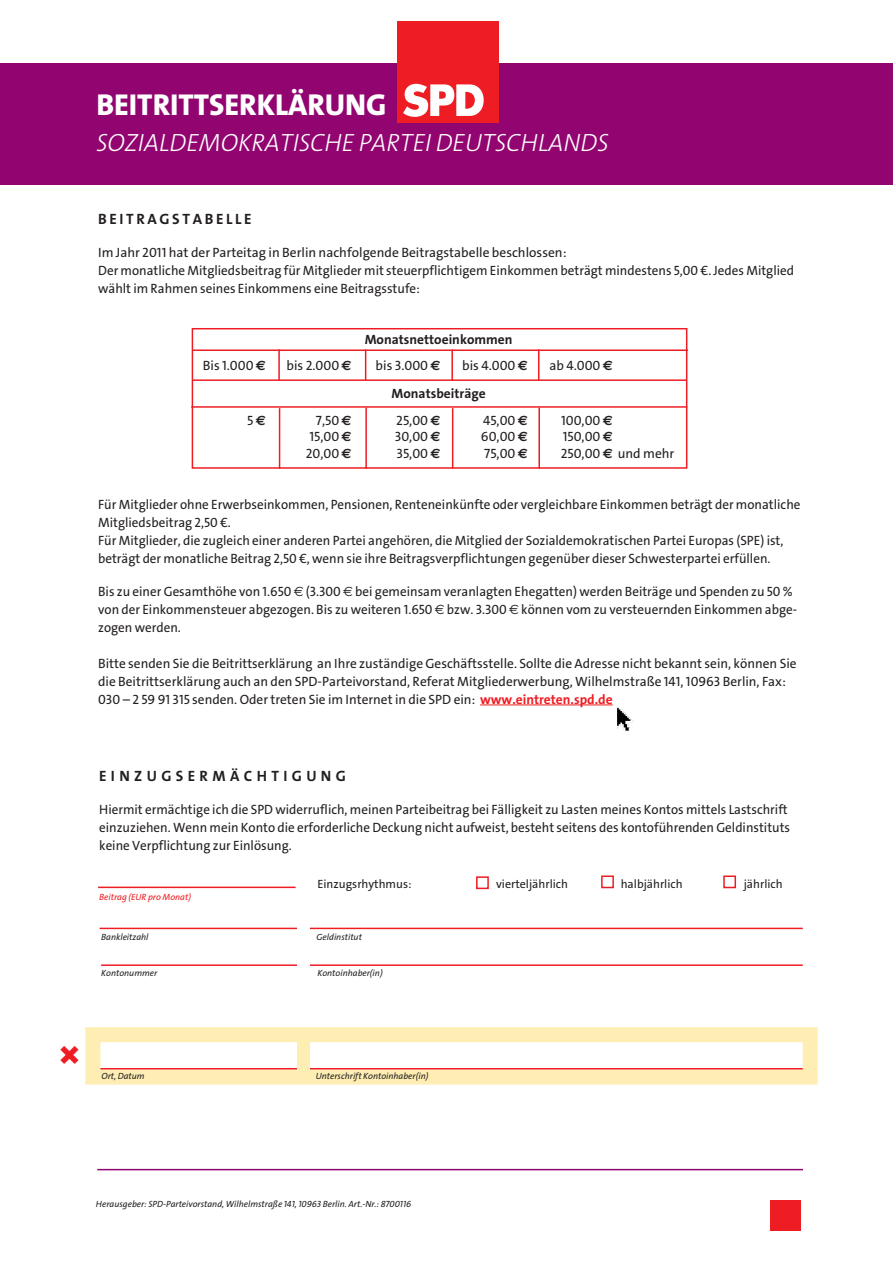
<style>
.page{position:relative;width:893px;height:1263px;background:#fff}
.page>*{position:absolute;margin:0;border:0;box-sizing:border-box;transform-origin:0 0}
.t1{font:30.3px "The Sans LP8 Ex Bld";color:#fff}
.t2{font:25.05px "The Sans LP3 Lig IT";color:#fff}
.t3{font:15px "The Sans LP7 Bld";color:#231f20}
.t4{font:13.5px/18px "The Sans LP5 Plain";color:#231f20}
.t5{font:13.5px "The Sans LP7 Bld";color:#231f20}
.t6{font:12px "The Sans LP5 Plain";color:#231f20}
.t7{font:9px "The Sans LP5 Plain IT";color:#231f20}
.t8{font:9px "The Sans LP5 Plain IT";color:#ee1d23}
.s1{font-family:"Euro Sans";font-weight:700}
.s2{font-family:"Euro Sans"}
.s3{font-family:"The Sans LP7 Bld";color:#ee1d23}
</style>
<div class="page">
<div style="left:85px;top:1027px;width:733px;height:58px;border:15px solid #ffeeb4"></div>
<div style="left:0;top:63px;width:892px;height:122px;background:#920570"></div>
<div style="left:397px;top:21px;width:102px;height:102px;background:#ee1d23"></div>
<svg style="left:403px;top:84px;width:81px;height:33px"></svg>
<hr style="left:98px;top:887px;width:198px;height:1px;background:#ee1d23">
<svg style="left:99px;top:876px;width:705px;height:194px"></svg>
<div style="left:601px;top:876px;width:13px;height:12px;border:2px solid #ee1d23"></div>
<div style="left:723px;top:876px;width:13px;height:12px;border:2px solid #ee1d23"></div>
<hr style="left:480px;top:705px;width:133px;height:1px;background:#ee1d23">
<div style="left:192px;top:328px;width:495px;height:141px;border:2px solid #ee1d23"></div>
<hr style="left:192px;top:349px;width:496px;height:2px;background:#ee1d23">
<hr style="left:191px;top:406px;width:496px;height:2px;background:#ee1d23">
<hr style="left:278px;top:349px;width:2px;height:32px;background:#ee1d23">
<hr style="left:365px;top:349px;width:1px;height:32px;background:#ee1d23">
<hr style="left:451px;top:349px;width:2px;height:32px;background:#ee1d23">
<hr style="left:538px;top:349px;width:1px;height:32px;background:#ee1d23">
<hr style="left:279px;top:408px;width:1px;height:61px;background:#ee1d23">
<hr style="left:365px;top:408px;width:2px;height:61px;background:#ee1d23">
<hr style="left:452px;top:408px;width:1px;height:61px;background:#ee1d23">
<hr style="left:538px;top:408px;width:2px;height:61px;background:#ee1d23">
<hr style="left:193px;top:379px;width:494px;height:2px;background:#ee1d23">
<img style="left:617px;top:707px;width:16px;height:25px">
<div style="left:297px;top:1039px;width:13px;height:33px;background:#ffeeb4"></div>
<div style="left:297px;top:922px;width:13px;height:13px;background:#fff"></div>
<div style="left:297px;top:961px;width:13px;height:13px;background:#fff"></div>
<hr style="left:97px;top:1169px;width:706px;height:1px;background:#920570">
<div style="left:770px;top:1200px;width:31px;height:31px;background:#ee1d23"></div>
<h1 class="t1" style="left:96px;top:87px;width:292px">BEITRITTSERKLÄRUNG</h1>
<h2 class="t2" style="left:96px;top:128px;width:514px">SOZIALDEMOKRATISCHE PARTEI DEUTSCHLANDS</h2>
<p class="t3" style="left:98px;top:213px;width:155px">B E I T R A G S T A B E L L E</p>
<p class="t4" style="left:98px;top:245px;width:697px">Im Jahr 2011 hat der Parteitag in Berlin nachfolgende Beitragstabelle beschlossen:<br>Der monatliche Mitgliedsbeitrag für Mitglieder mit steuerpflichtigem Einkommen beträgt mindestens 5,00 €. Jedes Mitglied wählt im Rahmen seines Einkommens eine Beitragsstufe:</p>
<p class="t5" style="left:365px;top:334px;width:149px">Monatsnettoeinkommen</p>
<p class="t4" style="left:203px;top:357px;width:65px">Bis 1.000 <span class="s1">€</span></p>
<p class="t4" style="left:287px;top:357px;width:67px">bis 2.000 <span class="s1">€</span></p>
<p class="t4" style="left:376px;top:357px;width:66px">bis 3.000 <span class="s1">€</span></p>
<p class="t4" style="left:462px;top:357px;width:67px">bis 4.000 <span class="s1">€</span></p>
<p class="t4" style="left:549px;top:357px;width:65px">ab 4.000 <span class="s1">€</span></p>
<p class="t5" style="left:391px;top:388px;width:96px">Monatsbeiträge</p>
<p class="t4" style="left:247px;top:413px;width:20px">5 <span class="s1">€</span></p>
<p class="t4" style="left:316px;top:413px;width:37px">7,50 <span class="s1">€</span></p>
<p class="t4" style="left:396px;top:413px;width:46px">25,00 <span class="s1">€</span></p>
<p class="t4" style="left:483px;top:413px;width:46px">45,00 <span class="s1">€</span></p>
<p class="t4" style="left:561px;top:413px;width:53px">100,00 <span class="s1">€</span></p>
<p class="t4" style="left:309px;top:429px;width:44px">15,00 <span class="s1">€</span></p>
<p class="t4" style="left:395px;top:429px;width:47px">30,00 <span class="s1">€</span></p>
<p class="t4" style="left:481px;top:429px;width:49px">60,00 <span class="s1">€</span></p>
<p class="t4" style="left:563px;top:429px;width:52px">150,00 <span class="s1">€</span></p>
<p class="t4" style="left:306px;top:446px;width:48px">20,00 <span class="s1">€</span></p>
<p class="t4" style="left:396px;top:446px;width:46px">35,00 <span class="s1">€</span></p>
<p class="t4" style="left:484px;top:446px;width:45px">75,00 <span class="s1">€</span></p>
<p class="t4" style="left:561px;top:446px;width:115px">250,00 <span class="s1">€</span> und mehr</p>
<p class="t4" style="left:98px;top:497px;width:704px">Für Mitglieder ohne Erwerbseinkommen, Pensionen, Renteneinkünfte oder vergleichbare Einkommen beträgt der monatliche Mitgliedsbeitrag 2,50 €.<br>Für Mitglieder, die zugleich einer anderen Partei angehören, die Mitglied der Sozialdemokratischen Partei Europas (SPE) ist, beträgt der monatliche Beitrag 2,50 €, wenn sie ihre Beitragsverpflichtungen gegenüber dieser Schwesterpartei erfüllen.</p>
<p class="t4" style="left:98px;top:583px;width:700px">Bis zu einer Gesamthöhe von 1.650 <span class="s2">€</span> (3.300 <span class="s2">€</span> bei gemeinsam veranlagten Ehegatten) werden Beiträge und Spenden zu 50 % von der Einkommensteuer abgezogen. Bis zu weiteren 1.650 <span class="s2">€</span> bzw. 3.300 <span class="s2">€</span> können vom zu versteuernden Einkommen abge&shy;zogen werden.</p>
<p class="t4" style="left:98px;top:655px;width:700px">Bitte senden Sie die Beitrittserklärung an Ihre zuständige Geschäftsstelle. Sollte die Adresse nicht bekannt sein, können Sie die Beitrittserklärung auch an den SPD-Parteivorstand, Referat Mitgliederwerbung, Wilhelmstraße 141, 10963 Berlin, Fax:<br>030 – 2 59 91 315 senden. Oder treten Sie im Internet in die SPD ein: <span class="s3">www.eintreten.spd.de</span></p>
<p class="t3" style="left:99px;top:770px;width:248px">E I N Z U G S E R M Ä C H T I G U N G</p>
<p class="t4" style="left:99px;top:802px;width:692px">Hiermit ermächtige ich die SPD widerruflich, meinen Parteibeitrag bei Fälligkeit zu Lasten meines Kontos mittels Lastschrift einzuziehen. Wenn mein Konto die erforderliche Deckung nicht aufweist, besteht seitens des kontoführenden Geldinstituts keine Verpflichtung zur Einlösung.</p>
<p class="t8" style="left:99px;top:893px;width:93px">Beitrag (EUR pro Monat)</p>
<p class="t7" style="left:101px;top:933px;width:49px">Bankleitzahl</p>
<p class="t7" style="left:317px;top:933px;width:47px">Geldinstitut</p>
<p class="t7" style="left:101px;top:969px;width:58px">Kontonummer</p>
<p class="t7" style="left:317px;top:969px;width:67px">Kontoinhaber(in)</p>
<p class="t6" style="left:317px;top:879px;width:96px">Einzugsrhythmus:</p>
<p class="t6" style="left:496px;top:879px;width:73px">vierteljährlich</p>
<p class="t6" style="left:621px;top:879px;width:63px">halbjährlich</p>
<p class="t6" style="left:744px;top:879px;width:40px">jährlich</p>
<p class="t7" style="left:102px;top:1073px;width:45px">Ort, Datum</p>
<p class="t7" style="left:316px;top:1073px;width:114px">Unterschrift Kontoinhaber(in)</p>
<p class="t7" style="left:96px;top:1200px;width:317px">Herausgeber: SPD-Parteivorstand, Wilhelmstraße 141, 10963 Berlin. Art.-Nr.: 8700116</p>
</div>
